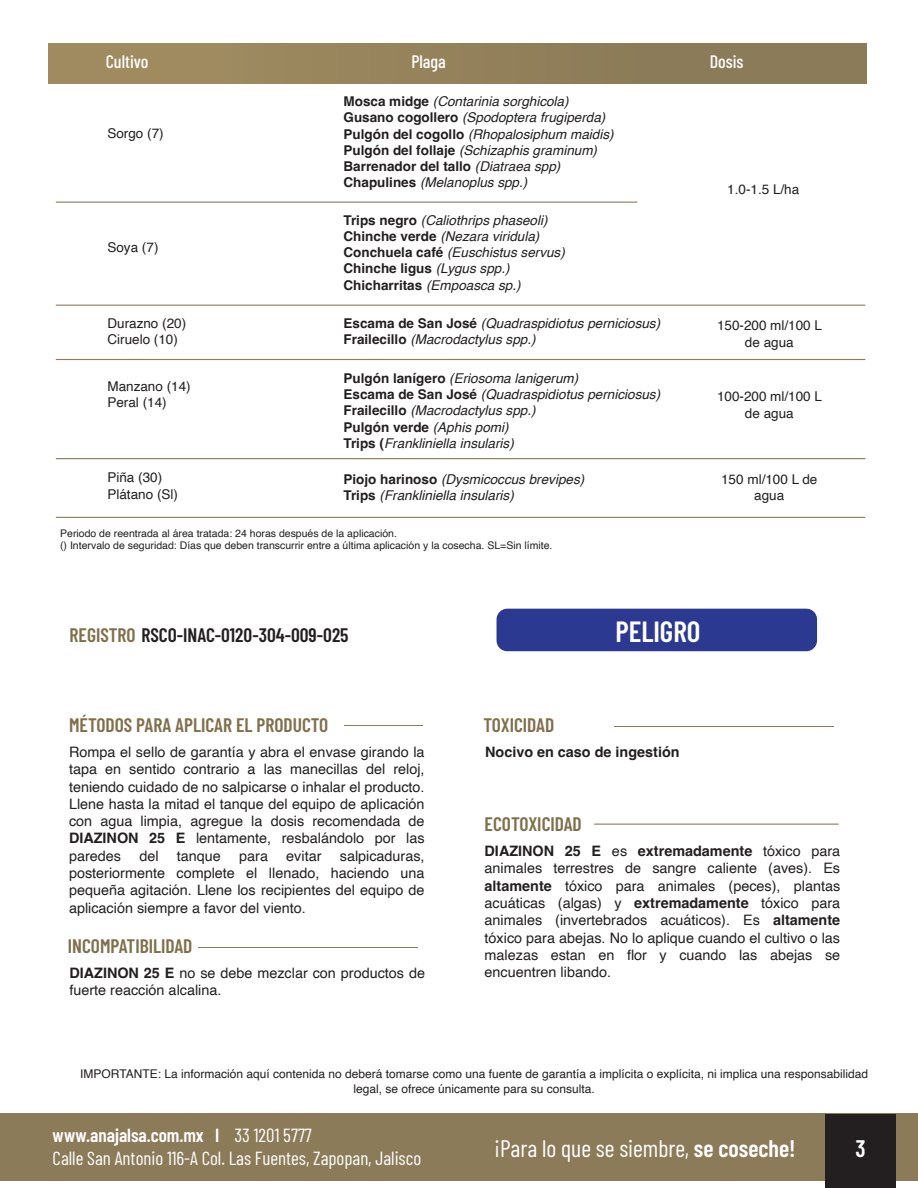
<style>
.page{position:relative;width:918px;height:1188px;background:#fff}
.page>*{position:absolute;margin:0;border:0;box-sizing:border-box;transform-origin:0 0}
.t1{font:600 29.1px "Barlow Condensed";color:#fff}
.t2{font:23.85px "Barlow Condensed";color:#fff}
.t3{font:600 23.85px "Barlow Condensed";color:#fff}
.t4{font:600 19.5px "Barlow Condensed";color:#7f6f4b}
.t5{font:600 19.5px "Barlow Condensed";color:#231f20}
.t6{font:18.9px/23.4px "Barlow Condensed";color:#fff}
.t7{font:500 18px "Barlow Condensed";color:#fff}
.t8{font:14.4px/17.2px "Helvetica";color:#231f20;text-align:justify}
.t9{font:700 14.4px "Helvetica";color:#231f20}
.t10{font:italic 13.5px/16.2px "Helvetica";color:#231f20}
.t11{font:13.5px/16.2px "Helvetica";color:#231f20;text-align:center}
.t12{font:12px/14.4px "Helvetica";color:#231f20;text-align:center}
.t13{font:10.5px/12.6px "Helvetica";color:#231f20}
.s1{font-weight:700;font-style:normal}
.s2{color:#7f6f4b}
.s3{font-weight:700}
.s4{font-weight:600}
</style>
<div class="page">
<div style="left:497px;top:609px;width:320px;height:42px;background:#2b3990;border-radius:11px"></div>
<hr style="left:344px;top:725px;width:79px;height:1px;background:#8c7b58">
<hr style="left:614px;top:726px;width:219px;height:1px;background:#8c7b58">
<hr style="left:198px;top:947px;width:220px;height:1px;background:#8c7b58">
<div style="left:0;top:1113px;width:918px;height:68px;background:#8c7b58"></div>
<div style="left:826px;top:1114px;width:70px;height:74px;background:#231f20"></div>
<hr style="left:594px;top:824px;width:245px;height:1px;background:#8c7b58">
<div style="left:48px;top:44px;width:818px;height:39px;background:#94825b"></div>
<hr style="left:56px;top:305px;width:809px;height:1px;background:#8c7b58">
<hr style="left:56px;top:202px;width:581px;height:1px;background:#8c7b58">
<hr style="left:56px;top:359px;width:809px;height:1px;background:#8c7b58">
<hr style="left:56px;top:458px;width:809px;height:1px;background:#8c7b58">
<hr style="left:56px;top:517px;width:809px;height:1px;background:#8c7b58">
<p class="t7" style="left:106px;top:49px;width:44px">Cultivo</p>
<p class="t7" style="left:411px;top:49px;width:36px">Plaga</p>
<p class="t7" style="left:710px;top:49px;width:35px">Dosis</p>
<p class="t11" style="left:107px;top:126px;width:58px">Sorgo (7)</p>
<p class="t11" style="left:107px;top:239px;width:53px">Soya (7)</p>
<p class="t11" style="left:107px;top:315px;width:80px;text-align:left">Durazno (20)<br>Ciruelo (10)</p>
<p class="t11" style="left:107px;top:379px;width:85px;text-align:left">Manzano (14)<br>Peral (14)</p>
<p class="t11" style="left:107px;top:470px;width:72px;text-align:left">Piña (30)<br>Plátano (Sl)</p>
<p class="t10" style="left:344px;top:94px;width:272px"><span class="s1">Mosca midge</span> (Contarinia sorghicola)<br><span class="s1">Gusano cogollero</span> (Spodoptera frugiperda)<br><span class="s1">Pulgón del cogollo</span> (Rhopalosiphum maidis)<br><span class="s1">Pulgón del follaje</span> (Schizaphis graminum)<br><span class="s1">Barrenador del tallo</span> (Diatraea spp)<br><span class="s1">Chapulines</span> (Melanoplus spp.)</p>
<p class="t10" style="left:344px;top:212px;width:223px"><span class="s1">Trips negro</span> (Caliothrips phaseoli)<br><span class="s1">Chinche verde</span> (Nezara viridula)<br><span class="s1">Conchuela café</span> (Euschistus servus)<br><span class="s1">Chinche ligus</span> (Lygus spp.)<br><span class="s1">Chicharritas</span> (Empoasca sp.)</p>
<p class="t10" style="left:344px;top:315px;width:318px"><span class="s1">Escama de San José</span> (Quadraspidiotus perniciosus)<br><span class="s1">Frailecillo</span> (Macrodactylus spp.)</p>
<p class="t10" style="left:344px;top:370px;width:318px"><span class="s1">Pulgón lanígero</span> (Eriosoma lanigerum)<br><span class="s1">Escama de San José</span> (Quadraspidiotus perniciosus)<br><span class="s1">Frailecillo</span> (Macrodactylus spp.)<br><span class="s1">Pulgón verde</span> (Aphis pomi)<br><span class="s1">Trips (</span>Frankliniella insularis)</p>
<p class="t10" style="left:344px;top:471px;width:242px"><span class="s1">Piojo harinoso</span> (Dysmicoccus brevipes)<br><span class="s1">Trips</span> (Frankliniella insularis)</p>
<p class="t13" style="left:60px;top:527px;width:494px">Periodo de reentrada al área tratada: 24 horas después de la aplicación.<br>() Intervalo de seguridad: Días que deben transcurrir entre a última aplicación y la cosecha. SL=Sin límite.</p>
<p class="t11" style="left:727px;top:182px;width:74px">1.0-1.5 L/ha</p>
<p class="t11" style="left:717px;top:318px;width:107px">150-200 ml/100 L de agua</p>
<p class="t11" style="left:717px;top:389px;width:107px">100-200 ml/100 L de agua</p>
<p class="t11" style="left:721px;top:471px;width:98px">150 ml/100 L de agua</p>
<h3 class="t5" style="left:70px;top:622px;width:281px"><span class="s2">REGISTRO</span> RSCO-INAC-0120-304-009-025</h3>
<h1 class="t1" style="left:615px;top:611px;width:87px">PELIGRO</h1>
<h3 class="t4" style="left:69px;top:711px;width:261px">MÉTODOS PARA APLICAR EL PRODUCTO</h3>
<p class="t8" style="left:69px;top:744px;width:357px">Rompa el sello de garantía y abra el envase girando la tapa en sentido contrario a las manecillas del reloj, teniendo cuidado de no salpicarse o inhalar el producto.<br>Llene hasta la mitad el tanque del equipo de aplicación con agua limpia, agregue la dosis recomendada de <span class="s3">DIAZINON 25 E</span> lentamente, resbalándolo por las paredes</p>
<p class="t8" style="left:69px;top:847px;width:357px;text-indent:271px">salpicaduras, posteriormente complete el llenado, haciendo una pequeña agitación. Llene los recipientes del equipo de aplicación siempre a favor del viento.</p>
<p class="t8" style="left:139px;top:847px;width:21px">del</p>
<p class="t8" style="left:177px;top:847px;width:46px">tanque</p>
<p class="t8" style="left:239px;top:847px;width:30px">para</p>
<p class="t8" style="left:286px;top:847px;width:37px">evitar</p>
<h3 class="t4" style="left:68px;top:932px;width:126px">INCOMPATIBILIDAD</h3>
<p class="t8" style="left:69px;top:964px;width:357px"><span class="s3">DIAZINON 25 E</span> no se debe mezclar con productos de fuerte reacción alcalina.</p>
<h3 class="t4" style="left:483px;top:711px;width:72px">TOXICIDAD</h3>
<p class="t9" style="left:485px;top:743px;width:196px">Nocivo en caso de ingestión</p>
<h3 class="t4" style="left:485px;top:810px;width:99px">ECOTOXICIDAD</h3>
<p class="t8" style="left:485px;top:843px;width:357px"><span class="s3">DIAZINON 25 E</span> es <span class="s3">extremadamente</span> tóxico para animales terrestres de sangre caliente (aves). Es <span class="s3">altamente</span> tóxico para animales (peces), plantas acuáticas (algas) y <span class="s3">extremadamente</span> tóxico para animales (invertebrados acuáticos). Es <span class="s3">altamente </span>tóxico para abejas. No lo aplique cuando el cultivo o las malezas estan en flor y cuando las abejas se encuentren libando.</p>
<p class="t12" style="left:80px;top:1067px;width:789px">IMPORTANTE: La información aquí contenida no deberá tomarse como una fuente de garantía a implícita o explícita, ni implica una responsabilidad legal, se ofrece únicamente para su consulta.</p>
<h3 class="t6" style="left:53px;top:1122px;width:370px"><span class="s4">www.anajalsa.com.mx I</span> 33 1201 5777<br>Calle San Antonio 116-A Col. Las Fuentes, Zapopan, Jalisco</h3>
<h2 class="t2" style="left:494px;top:1131px;width:303px">¡Para lo que se siembre, <span class="s4">se coseche!</span></h2>
<h2 class="t3" style="left:855px;top:1131px;width:12px">3</h2>
</div>
